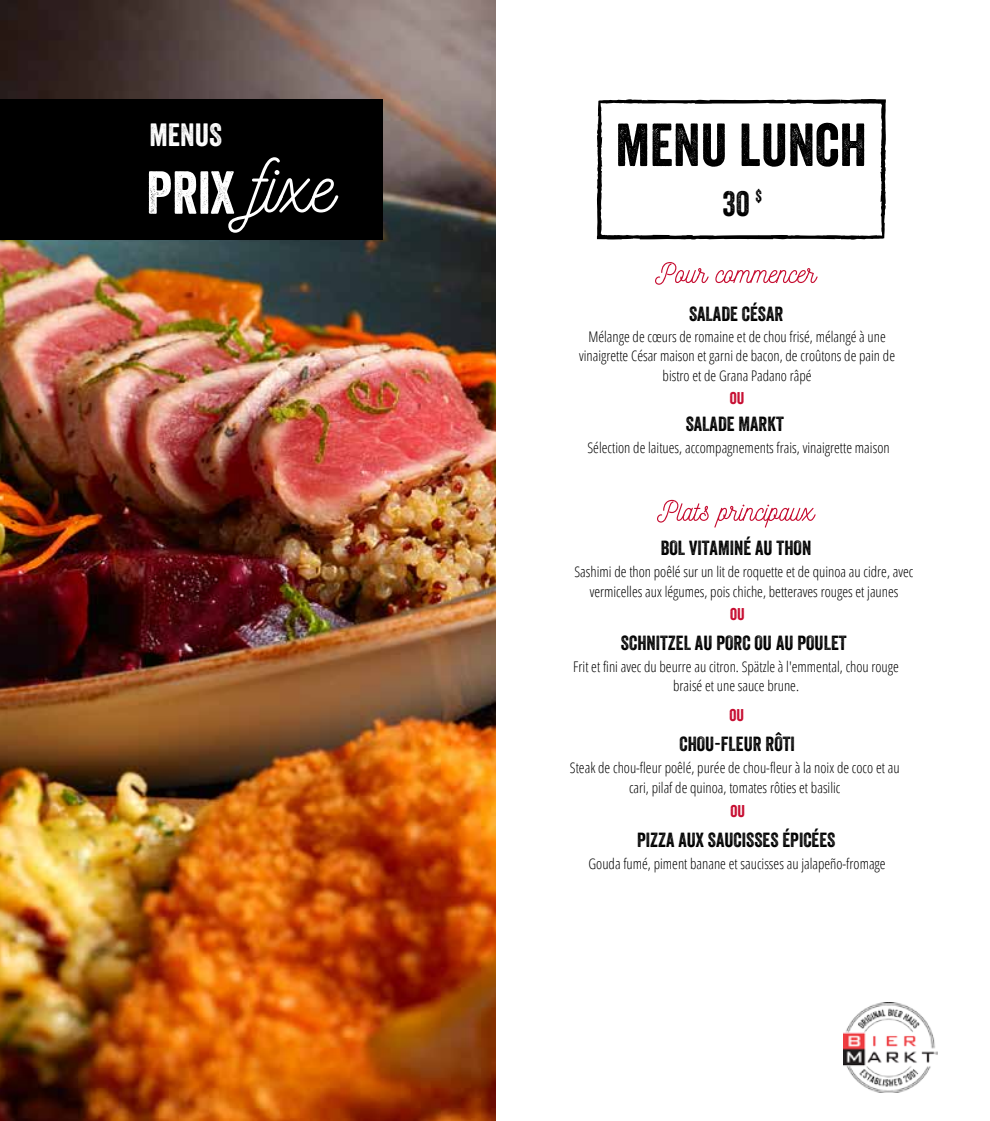
<style>
.page{position:relative;width:990px;height:1121px;background:#fff}
.page>*{position:absolute;margin:0;border:0;box-sizing:border-box;transform-origin:0 0}
.t1{font:58.62px "Veneer";color:#000}
.t2{font:58.62px "Veneer";color:#fff}
.t3{font:34.12px "Veneer";color:#000}
.t4{font:31.15px "Veneer";color:#fff}
.t5{font:19.95px "Veneer";color:#000}
.t6{font:16.45px "Veneer";color:#c60c30}
.t7{font:300 condensed 14.7px/19.6px "Open Sans";color:#000;text-align:center}
</style>
<div class="page">
<svg style="left:597px;top:99px;width:289px;height:141px"></svg>
<img style="left:843px;top:1002px;width:94px;height:91px">
<img style="left:0;top:0;width:495px;height:1121px">
<div style="left:0;top:99px;width:382px;height:141px;background:#000"></div>
<svg style="left:655px;top:262px;width:53px;height:23px"></svg>
<svg style="left:715px;top:268px;width:102px;height:15px"></svg>
<svg style="left:657px;top:500px;width:51px;height:23px"></svg>
<svg style="left:714px;top:505px;width:101px;height:23px"></svg>
<svg style="left:228px;top:157px;width:110px;height:76px"></svg>
<h3 class="t4" style="left:150px;top:115px;width:74px">MENUS</h3>
<h1 class="t2" style="left:146px;top:157px;width:89px">PRIX</h1>
<h1 class="t1" style="left:615px;top:109px;width:253px">MENU LUNCH</h1>
<h2 class="t3" style="left:722px;top:183px;width:41px">30 <sup>$</sup></h2>
<h3 class="t5" style="left:689px;top:301px;width:96px">SALADE CÉSAR</h3>
<p class="t7" style="left:579px;top:326px;width:317px">Mélange de cœurs de romaine et de chou frisé, mélangé à une vinaigrette César maison et garni de bacon, de croûtons de pain de bistro et de Grana Padano râpé</p>
<p class="t6" style="left:730px;top:388px;width:16px">OU</p>
<h3 class="t5" style="left:685px;top:412px;width:100px">SALADE MARKT</h3>
<p class="t7" style="left:587px;top:437px;width:304px">Sélection de laitues, accompagnements frais, vinaigrette maison</p>
<h3 class="t5" style="left:661px;top:536px;width:152px">BOL VITAMINÉ AU THON</h3>
<p class="t7" style="left:574px;top:561px;width:340px;line-height:20.3px">Sashimi de thon poêlé sur un lit de roquette et de quinoa au cidre, avec vermicelles aux légumes, pois chiche, betteraves rouges et jaunes</p>
<p class="t6" style="left:730px;top:604px;width:16px">OU</p>
<h3 class="t5" style="left:621px;top:631px;width:227px">SCHNITZEL AU PORC OU AU POULET</h3>
<p class="t7" style="left:573px;top:656px;width:327px">Frit et fini avec du beurre au citron. Spätzle à l'emmental, chou rouge braisé et une sauce brune.</p>
<p class="t6" style="left:729px;top:705px;width:16px">OU</p>
<h3 class="t5" style="left:679px;top:732px;width:117px">CHOU-FLEUR RÔTI</h3>
<p class="t7" style="left:570px;top:757px;width:331px;line-height:20.3px">Steak de chou-fleur poêlé, purée de chou-fleur à la noix de coco et au cari, pilaf de quinoa, tomates rôties et basilic</p>
<p class="t6" style="left:730px;top:801px;width:16px">OU</p>
<h3 class="t5" style="left:637px;top:827px;width:200px">PIZZA AUX SAUCISSES ÉPICÉES</h3>
<p class="t7" style="left:588px;top:853px;width:299px">Gouda fumé, piment banane et saucisses au jalapeño-fromage</p>
</div>
